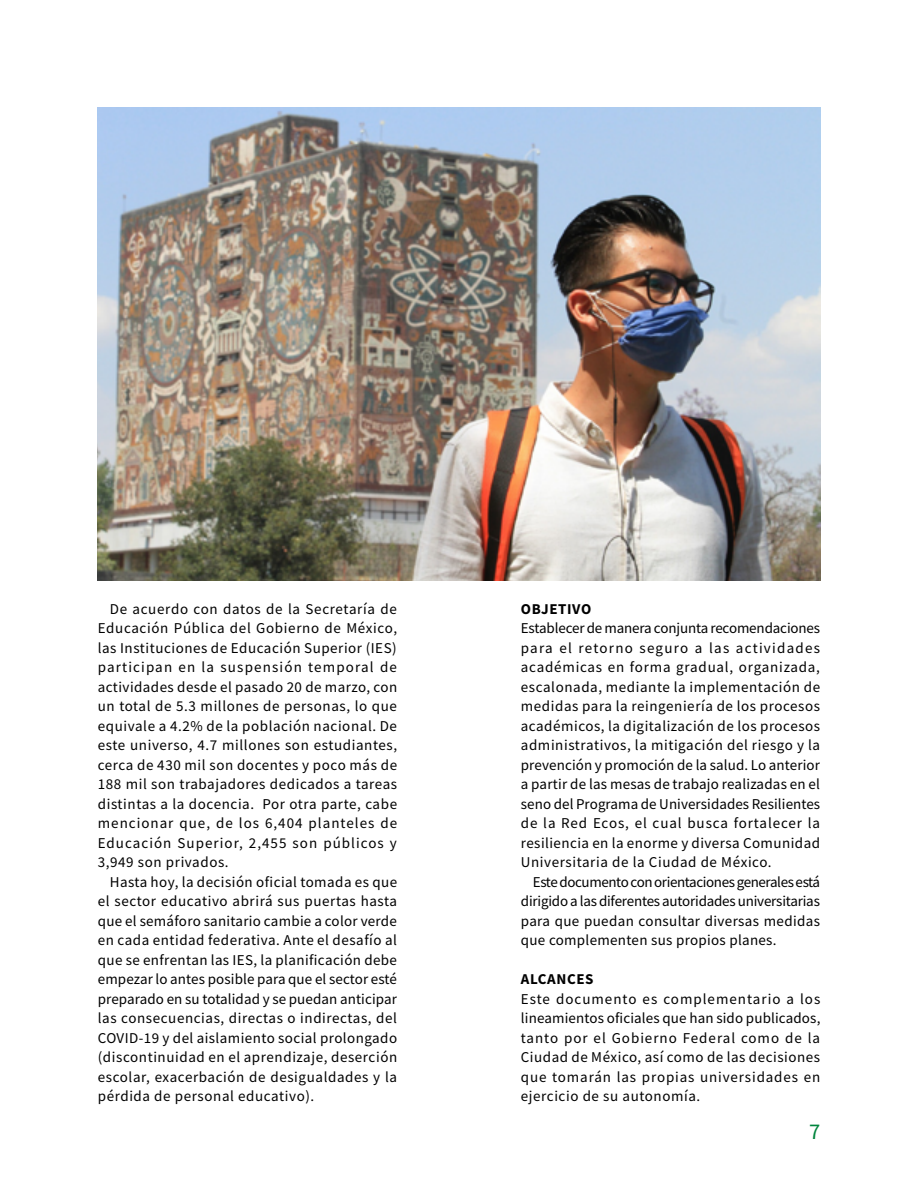
<style>
.page{position:relative;width:918px;height:1188px;background:#fff}
.page>*{position:absolute;margin:0;border:0;box-sizing:border-box;transform-origin:0 0}
.t1{font:22.5px "Source Sans Pro";color:#00853d}
.t2{font:15px/19.5px "Source Sans Pro";letter-spacing:.04em;color:#000;text-align:justify}
.t3{font:700 15px "Source Sans Pro";letter-spacing:.04em;color:#000}
</style>
<div class="page">
<img style="left:98px;top:108px;width:722px;height:472px">
<p class="t2" style="left:98px;top:599px;width:301px;text-indent:12px">De acuerdo con datos de la Secretaría de Educación Pública del Gobierno de México, las Instituciones de Educación Superior (IES) participan en la suspensión temporal de actividades desde el pasado 20 de marzo, con un total de 5.3 millones de personas, lo que equivale a 4.2% de la población nacional. De este universo, 4.7 millones son estudiantes, cerca de 430 mil son docentes y poco más de 188 mil son trabajadores dedicados a tareas distintas a la docencia. Por otra parte, cabe mencionar que, de los 6,404 planteles de Educación Superior, 2,455 son públicos y 3,949 son privados.</p>
<p class="t2" style="left:98px;top:872px;width:301px;text-indent:12px">Hasta hoy, la decisión oficial tomada es que el sector educativo abrirá sus puertas hasta que el semáforo sanitario cambie a color verde en cada entidad federativa. Ante el desafío al que se enfrentan las IES, la planificación debe empezar lo antes posible para que el sector esté preparado en su totalidad y se puedan anticipar las consecuencias, directas o indirectas, del COVID-19 y del aislamiento social prolongado (discontinuidad en el aprendizaje, deserción escolar, exacerbación de desigualdades y la pérdida de personal educativo).</p>
<p class="t3" style="left:521px;top:599px;width:72px">OBJETIVO</p>
<p class="t2" style="left:521px;top:618px;width:301px">Establecer de manera conjunta recomendaciones para el retorno seguro a las actividades académicas en forma gradual, organizada, escalonada, mediante la implementación de medidas para la reingeniería de los procesos académicos, la digitalización de los procesos administrativos, la mitigación del riesgo y la prevención y promoción de la salud. Lo anterior a partir de las mesas de trabajo realizadas en el seno del Programa de Universidades Resilientes de la Red Ecos, el cual busca fortalecer la resiliencia en la enorme y diversa Comunidad Universitaria de la Ciudad de México.</p>
<p class="t2" style="left:521px;top:872px;width:301px;text-indent:12px">Este documento con orientaciones generales está dirigido a las diferentes autoridades universitarias para que puedan consultar diversas medidas que complementen sus propios planes.</p>
<p class="t3" style="left:521px;top:969px;width:74px">ALCANCES</p>
<p class="t2" style="left:521px;top:989px;width:301px">Este documento es complementario a los lineamientos oficiales que han sido publicados, tanto por el Gobierno Federal como de la Ciudad de México, así como de las decisiones que tomarán las propias universidades en ejercicio de su autonomía.</p>
<h1 class="t1" style="left:809px;top:1118px;width:13px">7</h1>
</div>
